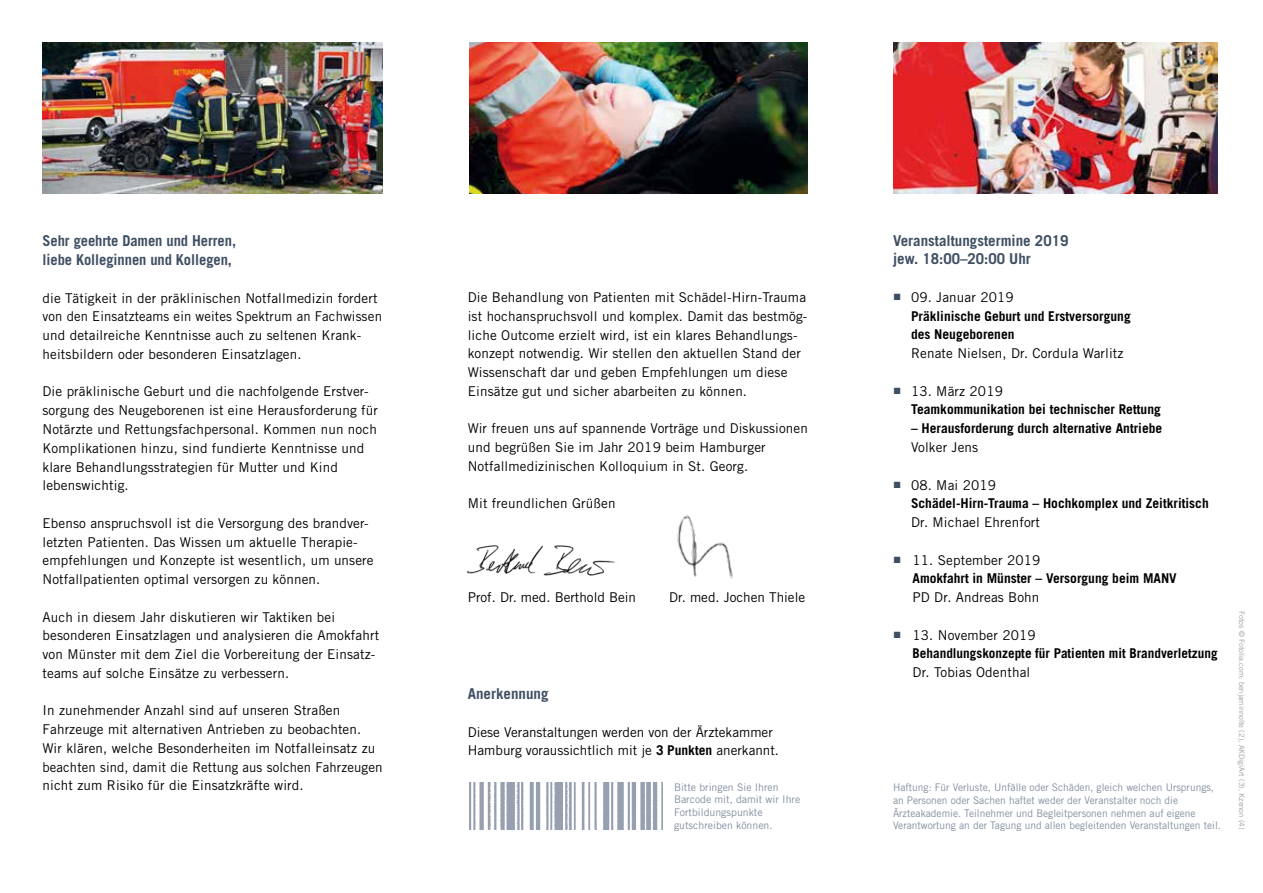
<style>
.page{position:relative;width:1263px;height:893px;background:#fff}
.page>*{position:absolute;margin:0;border:0;box-sizing:border-box;transform-origin:0 0}
.t1{font:700 15px/18.8px "Trade Gothic LT Std";letter-spacing:-.005em;color:#3f4f63}
.t2{font:13.5px/18.8px "Trade Gothic LT Std";letter-spacing:.01em;color:#000}
.t3{font:700 13.5px/18.8px "Trade Gothic LT Std";color:#000}
.t4{font:10.5px/12.6px "Trade Gothic LT Std";color:#838fa1}
.t5{font:7.5px "Trade Gothic LT Std";color:#9c9e9f}
.s1{font-weight:700}
.s2{font-family:"Arial";font-weight:400;color:#3f4f63}
.s3{font-weight:400}
</style>
<div class="page">
<img style="left:469px;top:783px;width:194px;height:46px">
<img style="left:43px;top:43px;width:340px;height:150px">
<img style="left:469px;top:43px;width:339px;height:150px">
<img style="left:466px;top:545px;width:151px;height:31px">
<img style="left:678px;top:515px;width:55px;height:63px">
<img style="left:893px;top:43px;width:325px;height:150px">
<p class="t1" style="left:43px;top:230px;width:195px;line-height:19.5px">Sehr geehrte Damen und Herren, liebe Kolleginnen und Kollegen,</p>
<p class="t2" style="left:43px;top:288px;width:341px">die Tätigkeit in der präklinischen Notfallmedizin fordert von den Einsatzteams ein weites Spektrum an Fachwissen und detailreiche Kenntnisse auch zu seltenen Krank&shy;heitsbildern oder besonderen Einsatzlagen.</p>
<p class="t2" style="left:43px;top:382px;width:337px">Die präklinische Geburt und die nachfolgende Erstver&shy;sorgung des Neugeborenen ist eine Herausforderung für Notärzte und Rettungsfachpersonal. Kommen nun noch Komplikationen hinzu, sind fundierte Kenntnisse und klare Behandlungsstrategien für Mutter und Kind lebenswichtig.</p>
<p class="t2" style="left:43px;top:513px;width:333px">Ebenso anspruchsvoll ist die Versorgung des brandver&shy;letzten Patienten. Das Wissen um aktuelle Therapie&shy;empfehlungen und Konzepte ist wesentlich, um unsere Notfallpatienten optimal versorgen zu können.</p>
<p class="t2" style="left:43px;top:607px;width:338px">Auch in diesem Jahr diskutieren wir Taktiken bei besonderen Einsatzlagen und analysieren die Amokfahrt von Münster mit dem Ziel die Vorbereitung der Einsatz&shy;teams auf solche Einsätze zu verbessern.</p>
<p class="t2" style="left:43px;top:701px;width:342px">In zunehmender Anzahl sind auf unseren Straßen Fahrzeuge mit alternativen Antrieben zu beobachten.<br>Wir klären, welche Besonderheiten im Notfalleinsatz zu beachten sind, damit die Rettung aus solchen Fahrzeugen nicht zum Risiko für die Einsatzkräfte wird.</p>
<p class="t2" style="left:468px;top:288px;width:341px">Die Behandlung von Patienten mit Schädel-Hirn-Trauma ist hochanspruchsvoll und komplex. Damit das bestmög&shy;liche Outcome erzielt wird, ist ein klares Behandlungs&shy;konzept notwendig. Wir stellen den aktuellen Stand der Wissenschaft dar und geben Empfehlungen um diese Einsätze gut und sicher abarbeiten zu können.</p>
<p class="t2" style="left:468px;top:419px;width:342px">Wir freuen uns auf spannende Vorträge und Diskussionen und begrüßen Sie im Jahr 2019 beim Hamburger<br>Notfallmedizinischen Kolloquium in St. Georg.</p>
<p class="t2" style="left:468px;top:494px;width:149px">Mit freundlichen Grüßen</p>
<p class="t2" style="left:468px;top:588px;width:170px">Prof. Dr. med. Berthold Bein</p>
<p class="t2" style="left:669px;top:588px;width:138px">Dr. med. Jochen Thiele</p>
<p class="t1" style="left:468px;top:684px;width:82px">Anerkennung</p>
<p class="t2" style="left:468px;top:722px;width:313px">Diese Veranstaltungen werden von der Ärztekammer<br>Hamburg voraussichtlich mit je <span class="s1">3 Punkten</span> anerkannt.</p>
<p class="t4" style="left:674px;top:781px;width:128px">Bitte bringen Sie Ihren<br>Barcode mit, damit wir Ihre<br>Fortbildungspunkte gutschreiben können.</p>
<p class="t1" style="left:893px;top:231px;width:177px">Veranstaltungstermine 2019 jew. 18:00–20:00 Uhr</p>
<p class="t3" style="left:911px;top:288px;width:221px;text-indent:-18px"><span class="s2">■</span> <span class="s3">09. Januar 2019<br></span>Präklinische Geburt und Erstversorgung des Neugeborenen</p>
<p class="t2" style="left:911px;top:344px;width:214px">Renate Nielsen, Dr. Cordula Warlitz</p>
<p class="t3" style="left:911px;top:381px;width:251px;text-indent:-18px"><span class="s2">■</span> <span class="s3">13. März 2019<br></span>Teamkommunikation bei technischer Rettung</p>
<p class="t3" style="left:911px;top:419px;width:253px">– Herausforderung durch alternative Antriebe</p>
<p class="t2" style="left:911px;top:438px;width:69px">Volker Jens</p>
<p class="t3" style="left:911px;top:475px;width:299px;text-indent:-18px"><span class="s2">■</span> <span class="s3">08. Mai 2019<br></span>Schädel-Hirn-Trauma – Hochkomplex und Zeitkritisch</p>
<p class="t2" style="left:911px;top:513px;width:131px">Dr. Michael Ehrenfort</p>
<p class="t3" style="left:912px;top:550px;width:266px;text-indent:-19px"><span class="s2">■</span> <span class="s3">11. September 2019<br></span>Amokfahrt in Münster – Versorgung beim MANV</p>
<p class="t2" style="left:912px;top:588px;width:128px">PD Dr. Andreas Bohn</p>
<p class="t3" style="left:912px;top:625px;width:307px;text-indent:-20px"><span class="s2">■</span> <span class="s3">13. November 2019<br></span>Behandlungskonzepte für Patienten mit Brandverletzung</p>
<p class="t2" style="left:912px;top:663px;width:119px">Dr. Tobias Odenthal</p>
<p class="t4" style="left:893px;top:781px;width:329px">Haftung: Für Verluste, Unfälle oder Schäden, gleich welchen Ursprungs, an Personen oder Sachen haftet weder der Veranstalter noch die Ärzteakademie. Teilnehmer und Begleitpersonen nehmen auf eigene Verantwortung an der Tagung und allen begleitenden Veranstaltungen teil.</p>
<p class="t5" style="left:1246px;top:611px;width:220px;rotate:90deg">Fotos © Fotolia.com: benjaminnolte (2), AKDigiArt (3), Kzenon (4)</p>
</div>
